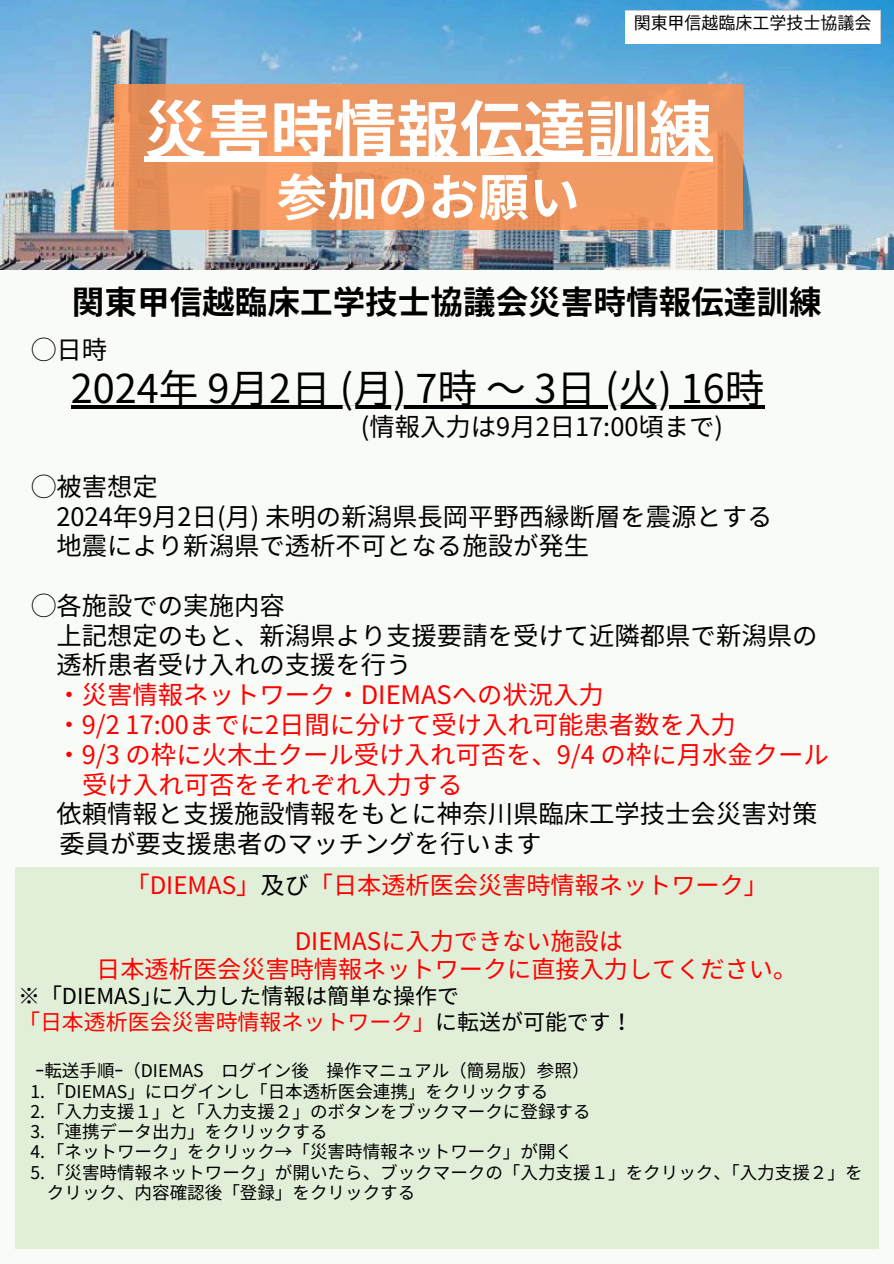
<style>
.page{position:relative;width:894px;height:1264px;background:#fff}
.page>*{position:absolute;margin:0;border:0;box-sizing:border-box;transform-origin:0 0}
.t1{font:700 63.15px "Noto Sans JP";color:#fff}
.t2{font:700 50.4px "Noto Sans JP";color:#fff}
.t3{font:39.75px "Noto Sans JP";color:#000}
.t4{font:700 32.55px "Noto Sans JP";color:#000}
.t5{font:25.35px/29.7px "Noto Sans JP";color:#000}
.t6{font:25.35px "Noto Sans JP";color:#f00}
.t7{font:24.15px/28.2px "Noto Sans JP";color:#f00}
.t8{font:21.9px/25.8px "Noto Sans JP";color:#000}
.t9{font:17.55px/20.2px "Noto Sans JP";color:#000}
.t10{font:16.95px "Noto Sans CJ Ksc";color:#000}
.s1{color:#000}
.s2{color:#f00}
</style>
<div class="page">
<div style="left:0;top:0;width:893px;height:1263px;background:#f9fbf6"></div>
<img style="left:0;top:0;width:893px;height:269px">
<hr style="left:71px;top:405px;width:693px;height:4px;background:#000">
<div style="left:624px;top:11px;width:256px;height:33px;background:#fff"></div>
<svg style="left:114px;top:84px;width:628px;height:146px;background:#ee9660"></svg>
<div style="left:144px;top:156px;width:568px;height:6px;background:#fff"></div>
<div style="left:15px;top:866px;width:863px;height:382px;background:#e1efd8"></div>
<h5 class="t10" style="left:633px;top:9px;width:238px">関東甲信越臨床工学技士協議会</h5>
<h4 class="t1" style="left:144px;top:80px;width:569px">災害時情報伝達訓練</h4>
<h4 class="t2" style="left:276px;top:157px;width:304px">参加のお願い</h4>
<h3 class="t4" style="left:72px;top:276px;width:751px">関東甲信越臨床工学技士協議会災害時情報伝達訓練</h3>
<p class="t5" style="left:31px;top:334px;width:78px">◯日時</p>
<h1 class="t3" style="left:71px;top:357px;width:695px">2024年 9月 2日 (月 ) 7時～ 3日 (火) 16時</h1>
<h1 class="t5" style="left:361px;top:410px;width:364px">(情報入力は9月 2日 17:00頃まで)</h1>
<h1 class="t5" style="left:56px;top:470px;width:717px;text-indent:-25px">◯被害想定<br>2024年9月 2日 (月 ) 未明の新潟県長岡平野西縁断層を震源とする</h1>
<h3 class="t5" style="left:56px;top:530px;width:531px">地震により新潟県で透析不可となる施設が発生</h3>
<h3 class="t5" style="left:56px;top:589px;width:762px;text-indent:-25px">◯各施設での実施内容<br>上記想定のもと、新潟県より支援要請を受けて近隣都県で新潟県の</h3>
<h2 class="t5" style="left:56px;top:649px;width:356px">透析患者受け入れの支援を行う</h2>
<h2 class="t6" style="left:56px;top:674px;width:545px">・災害情報ネットワーク・DIEMASへの状況入力</h2>
<h2 class="t6" style="left:56px;top:704px;width:676px">・9/2 17:00までに2日間に分けて受け入れ可能患者数を入力</h2>
<h2 class="t6" style="left:56px;top:734px;width:773px">・9/3 の枠に火木土クール受け入れ可否を、9/4 の枠に月水金クール</h2>
<h2 class="t6" style="left:82px;top:764px;width:382px">受け入れ可否をそれぞれ入力する</h2>
<h2 class="t5" style="left:56px;top:797px;width:762px">依頼情報と支援施設情報をもとに神奈川県臨床工学技士会災害対策</h2>
<h2 class="t5" style="left:59px;top:827px;width:483px">委員が要支援患者のマッチングを行います</h2>
<h4 class="t7" style="left:125px;top:869px;width:644px">「DIEMAS」<span class="s1">及び</span>「日本透析医会災害時情報ネットワーク」</h4>
<h4 class="t7" style="left:96px;top:925px;width:702px;text-indent:198px">DIEMASに入力できない施設は<br>日本透析医会災害時情報ネットワークに直接入力してください。</h4>
<h4 class="t8" style="left:18px;top:982px;width:616px">※「DIEMAS｣に入力した情報は簡単な操作で<br><span class="s2">「日本透析医会災害時情報ネットワーク」</span>に転送が可能です！</h4>
<h6 class="t9" style="left:36px;top:1059px;width:555px">ｰ転送手順ｰ（DIEMAS ログイン後 操作マニュアル（簡易版）参照）</h6>
<p class="t9" style="left:31px;top:1080px;width:519px">1.「DIEMAS」にログインし「日本透析医会連携」をクリックする</p>
<p class="t9" style="left:31px;top:1100px;width:561px">2.「入力支援１」と「入力支援２」のボタンをブックマークに登録する</p>
<p class="t9" style="left:31px;top:1120px;width:298px">3.「連携データ出力」をクリックする</p>
<p class="t9" style="left:31px;top:1140px;width:544px">4.「ネットワーク」をクリック→「災害時情報ネットワーク」が開く</p>
<p class="t9" style="left:47px;top:1161px;width:816px;text-indent:-16px">5.「災害時情報ネットワーク」が開いたら、ブックマークの「入力支援１」をクリック、「入力支援２」をクリック、内容確認後「登録」をクリックする</p>
</div>
